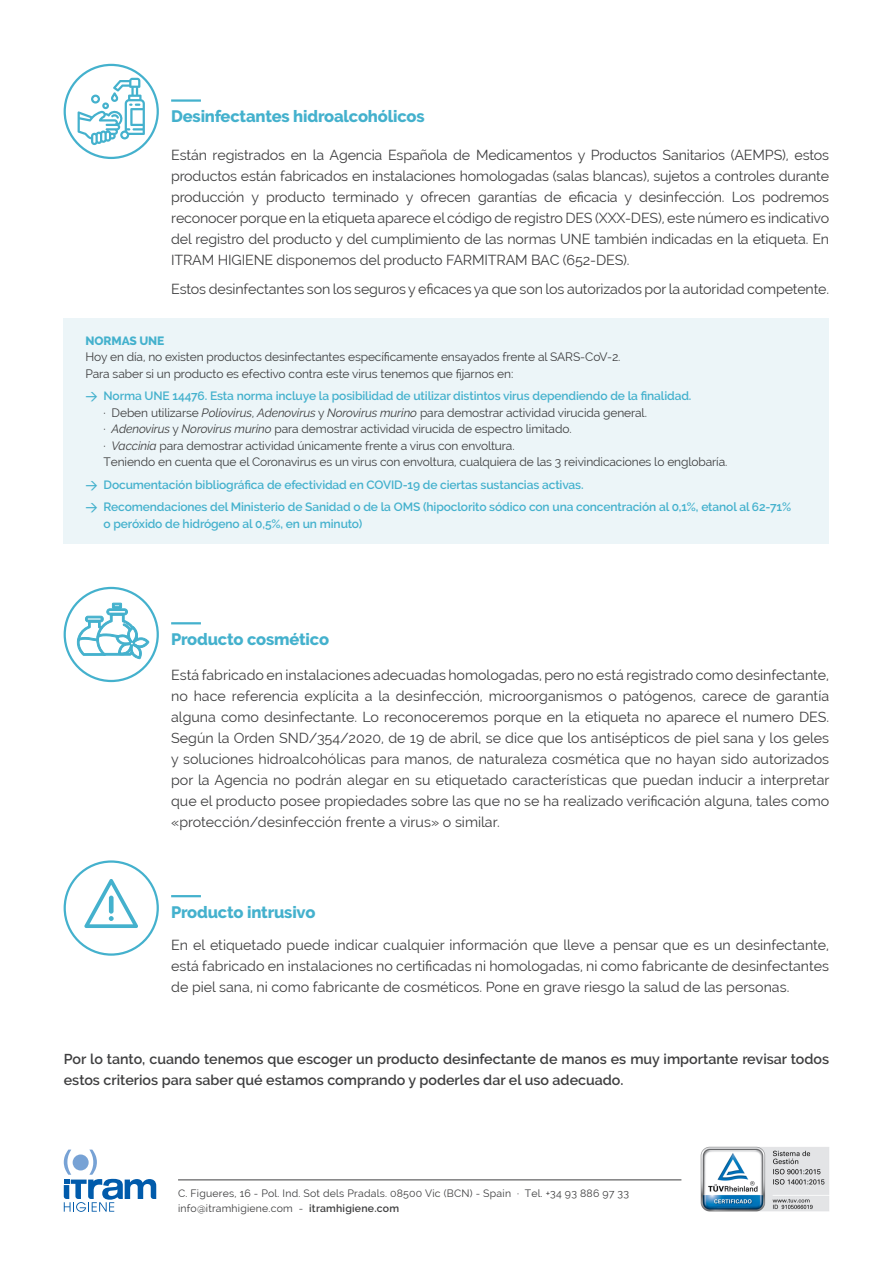
<style>
.page{position:relative;width:893px;height:1263px;background:#fff}
.page>*{position:absolute;margin:0;border:0;box-sizing:border-box;transform-origin:0 0}
.t1{font:800 16.5px "Raleway";letter-spacing:-.01em;color:#44b1cd}
.t2{font:14.25px/21px "Raleway";letter-spacing:-.01em;color:#3e3e3f;text-align:justify}
.t3{font:600 14.25px/21px "Raleway";color:#3e3e3f}
.t4{font:12px "Raleway";letter-spacing:-.01em;color:#3e3e3f}
.t5{font:600 12px "Raleway";letter-spacing:-.01em;color:#44b1cd}
.t6{font:800 12px "Raleway";letter-spacing:-.01em;color:#44b1cd}
.t7{font:10.5px "Raleway";letter-spacing:.02em;color:#3e3e3f}
.s1{font-family:"DIN Medium Alternate";font-weight:400}
.s2{font-style:italic}
.s3{font-weight:600}
</style>
<div class="page">
<div style="left:64px;top:318px;width:765px;height:225px;background:#ecf5f8"></div>
<div style="left:64px;top:64px;width:95px;height:95px;border:2px solid #44b1cd;border-radius:50%"></div>
<svg style="left:78px;top:78px;width:67px;height:67px"></svg>
<hr style="left:171px;top:99px;width:30px;height:3px;background:#44b1cd">
<div style="left:64px;top:860px;width:95px;height:96px;border:2px solid #44b1cd;border-radius:50%"></div>
<hr style="left:171px;top:895px;width:30px;height:2px;background:#44b1cd">
<svg style="left:84px;top:879px;width:54px;height:49px"></svg>
<div style="left:64px;top:587px;width:95px;height:95px;border:2px solid #44b1cd;border-radius:50%"></div>
<hr style="left:171px;top:622px;width:30px;height:2px;background:#44b1cd">
<svg style="left:77px;top:602px;width:73px;height:81px"></svg>
<svg style="left:64px;top:1149px;width:92px;height:63px"></svg>
<hr style="left:178px;top:1179px;width:503px;height:1px;background:#3e3e3f">
<img style="left:700px;top:1146px;width:129px;height:66px">
<p class="t1" style="left:171px;top:107px;width:255px">Desinfectantes hidroalcohólicos</p>
<p class="t2" style="left:171px;top:144px;width:660px">Están registrados en la Agencia Española de Medicamentos y Productos Sanitarios (AEMPS), estos productos están fabricados en instalaciones homologadas (salas blancas), sujetos a controles durante producción y producto terminado y ofrecen garantías de eficacia y desinfección. Los podremos reconocer porque en la etiqueta aparece el código de registro DES (XXX-DES), este número es indicativo del registro del producto y del cumplimiento de las normas UNE también indicadas en la etiqueta. En ITRAM HIGIENE disponemos del producto FARMITRAM BAC (652-DES).</p>
<p class="t2" style="left:171px;top:279px;width:660px">Estos desinfectantes son los seguros y eficaces ya que son los autorizados por la autoridad competente.</p>
<p class="t6" style="left:86px;top:334px;width:80px">NORMAS UNE</p>
<p class="t4" style="left:86px;top:350px;width:536px">Hoy en día, no existen productos desinfectantes específicamente ensayados frente al SARS-CoV-2.</p>
<p class="t4" style="left:86px;top:367px;width:429px">Para saber si un producto es efectivo contra este virus tenemos que fijarnos en:</p>
<p class="t5" style="left:86px;top:389px;width:607px"><span class="s1">&gt;</span> Norma UNE 14476. Esta norma incluye la posibilidad de utilizar distintos virus dependiendo de la finalidad.</p>
<p class="t4" style="left:104px;top:406px;width:545px">· Deben utilizarse <span class="s2">Poliovirus</span>, <span class="s2">Adenovirus</span> y <span class="s2">Norovirus murino</span> para demostrar actividad virucida general.</p>
<p class="t4" style="left:104px;top:422px;width:470px">· <span class="s2">Adenovirus</span> y <span class="s2">Norovirus murino</span> para demostrar actividad virucida de espectro limitado.</p>
<p class="t4" style="left:104px;top:439px;width:413px">· <span class="s2">Vaccinia</span> para demostrar actividad únicamente frente a virus con envoltura.</p>
<p class="t4" style="left:104px;top:455px;width:625px">Teniendo en cuenta que el Coronavirus es un virus con envoltura, cualquiera de las 3 reivindicaciones lo englobaría.</p>
<p class="t5" style="left:86px;top:478px;width:500px"><span class="s1">&gt;</span> Documentación bibliográfica de efectividad en COVID-19 de ciertas sustancias activas.</p>
<p class="t5" style="left:86px;top:500px;width:707px"><span class="s1">&gt;</span> Recomendaciones del Ministerio de Sanidad o de la OMS (hipoclorito sódico con una concentración al 0,1%, etanol al 62-71%</p>
<p class="t5" style="left:104px;top:517px;width:260px">o peróxido de hidrógeno al 0,5%, en un minuto)</p>
<p class="t1" style="left:171px;top:629px;width:160px">Producto cosmético</p>
<p class="t2" style="left:171px;top:664px;width:660px">Está fabricado en instalaciones adecuadas homologadas, pero no está registrado como desinfectante, no hace referencia explícita a la desinfección, microorganismos o patógenos, carece de garantía alguna como desinfectante. Lo reconoceremos porque en la etiqueta no aparece el numero DES.<br>Según la Orden SND/354/2020, de 19 de abril, se dice que los antisépticos de piel sana y los geles y soluciones hidroalcohólicas para manos, de naturaleza cosmética que no hayan sido autorizados por la Agencia no podrán alegar en su etiquetado características que puedan inducir a interpretar que el producto posee propiedades sobre las que no se ha realizado verificación alguna, tales como «protección/desinfección frente a virus» o similar.</p>
<p class="t1" style="left:171px;top:903px;width:146px">Producto intrusivo</p>
<p class="t2" style="left:171px;top:934px;width:660px">En el etiquetado puede indicar cualquier información que lleve a pensar que es un desinfectante, está fabricado en instalaciones no certificadas ni homologadas, ni como fabricante de desinfectantes de piel sana, ni como fabricante de cosméticos. Pone en grave riesgo la salud de las personas.</p>
<p class="t3" style="left:64px;top:1048px;width:767px">Por lo tanto, cuando tenemos que escoger un producto desinfectante de manos es muy importante revisar todos estos criterios para saber qué estamos comprando y poderles dar el uso adecuado.</p>
<p class="t7" style="left:178px;top:1187px;width:452px">C. Figueres, 16 - Pol. Ind. Sot dels Pradals. 08500 Vic (BCN) - Spain · Tel. +34 93 886 97 33</p>
<p class="t7" style="left:178px;top:1202px;width:223px">info@itramhigiene.com - <span class="s3">itramhigiene.com</span></p>
</div>
